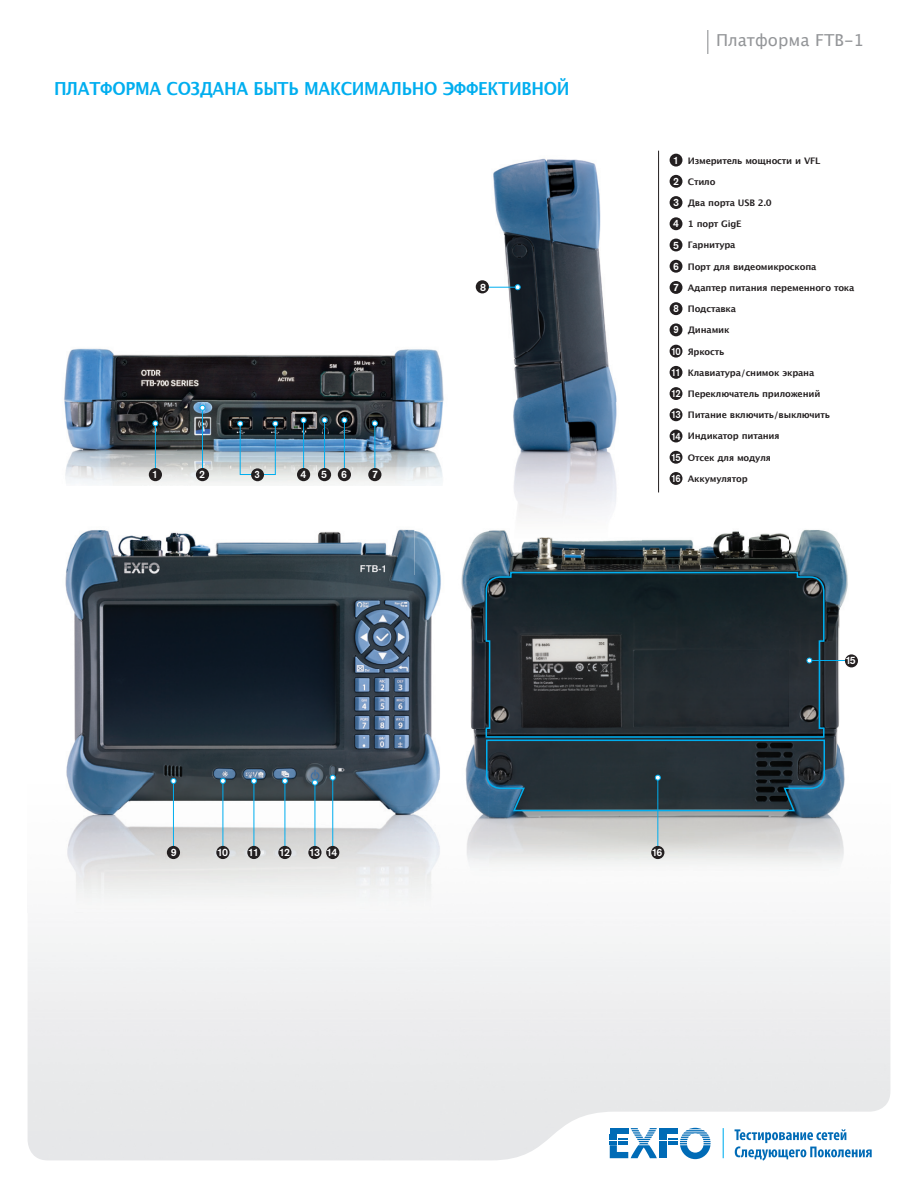
<style>
.page{position:relative;width:918px;height:1188px;background:#fff}
.page>*{position:absolute;margin:0;border:0;box-sizing:border-box;transform-origin:0 0}
.t1{font:700 18px "Lucida Grande";letter-spacing:-.02em;color:#00aeef;scale:.9 1}
.t2{font:16.5px "Lucida Grande";color:#939598}
.t3{font:500 10.65px "Akzidenz Grotesk BE";letter-spacing:-.1em;color:#fff}
.t4{font:500 10.5px "Akzidenz Grotesk BE";color:#fff;scale:.9 1}
.t5{font:700 9px "Lucida Grande";letter-spacing:-.02em;color:#231f20}
.s1{font-family:"Akzidenz Grotesk BE";font-weight:500;font-size:10.5px;color:#fff}
</style>
<div class="page">
<svg style="left:707px;top:30px;width:1px;height:24px"></svg>
<img style="left:513px;top:403px;width:170px;height:115px">
<img style="left:459px;top:922px;width:431px;height:238px">
<svg style="left:610px;top:1128px;width:101px;height:31px"></svg>
<hr style="left:723px;top:1128px;width:1px;height:30px;background:#00aeef">
<svg style="left:735px;top:1129px;width:137px;height:32px"></svg>
<img style="left:64px;top:348px;width:380px;height:137px">
<img style="left:475px;top:158px;width:142px;height:245px">
<img style="left:65px;top:529px;width:350px;height:140px">
<img style="left:66px;top:669px;width:349px;height:147px">
<img style="left:67px;top:816px;width:365px;height:97px">
<img style="left:489px;top:543px;width:150px;height:28px">
<img style="left:639px;top:529px;width:209px;height:47px">
<img style="left:489px;top:576px;width:369px;height:291px">
<img style="left:489px;top:529px;width:152px;height:14px">
<img style="left:415px;top:531px;width:74px;height:353px">
<hr style="left:315px;top:784px;width:1px;height:68px;background:#00aeef">
<svg style="left:312px;top:780px;width:6px;height:5px"></svg>
<div style="left:308px;top:846px;width:14px;height:13px;background:#231f20;border-radius:50%"></div>
<hr style="left:375px;top:425px;width:1px;height:50px;background:#00aeef">
<svg style="left:372px;top:421px;width:6px;height:5px"></svg>
<div style="left:368px;top:468px;width:13px;height:13px;background:#231f20;border-radius:50%"></div>
<hr style="left:344px;top:420px;width:1px;height:55px;background:#00aeef">
<svg style="left:342px;top:417px;width:5px;height:6px"></svg>
<div style="left:338px;top:468px;width:13px;height:13px;background:#231f20;border-radius:50%"></div>
<hr style="left:324px;top:420px;width:1px;height:55px;background:#00aeef">
<svg style="left:322px;top:417px;width:5px;height:6px"></svg>
<div style="left:318px;top:468px;width:13px;height:13px;background:#231f20;border-radius:50%"></div>
<hr style="left:303px;top:420px;width:1px;height:55px;background:#00aeef">
<svg style="left:301px;top:417px;width:5px;height:6px"></svg>
<div style="left:297px;top:468px;width:13px;height:13px;background:#231f20;border-radius:50%"></div>
<hr style="left:202px;top:409px;width:1px;height:66px;background:#00aeef">
<svg style="left:200px;top:405px;width:5px;height:6px"></svg>
<div style="left:196px;top:468px;width:13px;height:13px;background:#231f20;border-radius:50%"></div>
<hr style="left:155px;top:425px;width:1px;height:50px;background:#00aeef">
<svg style="left:153px;top:421px;width:5px;height:5px"></svg>
<div style="left:149px;top:468px;width:13px;height:13px;background:#231f20;border-radius:50%"></div>
<hr style="left:332px;top:780px;width:1px;height:68px;background:#00aeef">
<svg style="left:330px;top:775px;width:6px;height:5px"></svg>
<div style="left:326px;top:846px;width:13px;height:13px;background:#231f20;border-radius:50%"></div>
<hr style="left:658px;top:780px;width:1px;height:68px;background:#00aeef">
<div style="left:651px;top:846px;width:13px;height:13px;background:#231f20;border-radius:50%"></div>
<hr style="left:173px;top:783px;width:1px;height:68px;background:#00aeef">
<svg style="left:171px;top:778px;width:5px;height:6px"></svg>
<div style="left:167px;top:846px;width:13px;height:13px;background:#231f20;border-radius:50%"></div>
<hr style="left:223px;top:783px;width:1px;height:68px;background:#00aeef">
<svg style="left:220px;top:778px;width:6px;height:6px"></svg>
<div style="left:216px;top:846px;width:13px;height:13px;background:#231f20;border-radius:50%"></div>
<hr style="left:254px;top:783px;width:1px;height:68px;background:#00aeef">
<svg style="left:251px;top:778px;width:6px;height:6px"></svg>
<div style="left:247px;top:846px;width:14px;height:13px;background:#231f20;border-radius:50%"></div>
<hr style="left:285px;top:783px;width:1px;height:68px;background:#00aeef">
<svg style="left:282px;top:778px;width:6px;height:6px"></svg>
<div style="left:278px;top:846px;width:14px;height:13px;background:#231f20;border-radius:50%"></div>
<svg style="left:485px;top:571px;width:340px;height:168px;background:#253137"></svg>
<svg style="left:485px;top:739px;width:341px;height:73px;background:#263a45"></svg>
<hr style="left:808px;top:660px;width:44px;height:1px;background:#00aeef">
<svg style="left:807px;top:658px;width:5px;height:5px"></svg>
<div style="left:845px;top:654px;width:13px;height:13px;background:#231f20;border-radius:50%"></div>
<svg style="left:273px;top:421px;width:5px;height:5px"></svg>
<div style="left:240px;top:425px;width:36px;height:50px;border:1px solid #00aeef"></div>
<svg style="left:237px;top:421px;width:6px;height:5px"></svg>
<div style="left:251px;top:468px;width:13px;height:13px;background:#231f20;border-radius:50%"></div>
<hr style="left:658px;top:151px;width:1px;height:341px;background:#231f20">
<div style="left:670px;top:154px;width:12px;height:13px;background:#231f20;border-radius:50%"></div>
<div style="left:670px;top:175px;width:12px;height:13px;background:#231f20;border-radius:50%"></div>
<div style="left:670px;top:196px;width:12px;height:13px;background:#231f20;border-radius:50%"></div>
<div style="left:670px;top:217px;width:12px;height:13px;background:#231f20;border-radius:50%"></div>
<div style="left:670px;top:239px;width:12px;height:12px;background:#231f20;border-radius:50%"></div>
<div style="left:670px;top:260px;width:12px;height:13px;background:#231f20;border-radius:50%"></div>
<div style="left:670px;top:281px;width:12px;height:13px;background:#231f20;border-radius:50%"></div>
<div style="left:670px;top:302px;width:12px;height:13px;background:#231f20;border-radius:50%"></div>
<div style="left:670px;top:323px;width:12px;height:13px;background:#231f20;border-radius:50%"></div>
<div style="left:670px;top:345px;width:12px;height:13px;background:#231f20;border-radius:50%"></div>
<div style="left:670px;top:366px;width:12px;height:13px;background:#231f20;border-radius:50%"></div>
<div style="left:670px;top:387px;width:12px;height:13px;background:#231f20;border-radius:50%"></div>
<div style="left:670px;top:408px;width:12px;height:13px;background:#231f20;border-radius:50%"></div>
<div style="left:670px;top:430px;width:12px;height:12px;background:#231f20;border-radius:50%"></div>
<div style="left:670px;top:451px;width:12px;height:13px;background:#231f20;border-radius:50%"></div>
<div style="left:670px;top:472px;width:12px;height:13px;background:#231f20;border-radius:50%"></div>
<hr style="left:483px;top:287px;width:33px;height:1px;background:#00aeef">
<svg style="left:515px;top:284px;width:6px;height:6px"></svg>
<div style="left:476px;top:280px;width:13px;height:13px;background:#231f20;border-radius:50%"></div>
<h1 class="t1" style="left:54px;top:74px;width:574px">ПЛАТФОРМА СОЗДАНА БЫТЬ МАКСИМАЛЬНО ЭФФЕКТИВНОЙ</h1>
<p class="t3" style="left:152px;top:468px;width:7px">1</p>
<p class="t3" style="left:199px;top:468px;width:7px">2</p>
<p class="t3" style="left:300px;top:468px;width:7px">4</p>
<p class="t3" style="left:321px;top:468px;width:7px">5</p>
<p class="t3" style="left:341px;top:468px;width:7px">6</p>
<p class="t3" style="left:372px;top:468px;width:7px">7</p>
<p class="t4" style="left:255px;top:468px;width:7px">3</p>
<p class="t3" style="left:480px;top:280px;width:7px">8</p>
<h2 class="t2" style="left:716px;top:31px;width:149px">Платформа FTB-1</h2>
<p class="t5" style="left:673px;top:153px;width:149px"><span class="s1">1</span> Измеритель мощности и VFL</p>
<p class="t5" style="left:673px;top:174px;width:44px"><span class="s1">2</span> Стило</p>
<p class="t5" style="left:673px;top:195px;width:100px"><span class="s1">3</span> Два порта USB 2.0</p>
<p class="t5" style="left:673px;top:217px;width:70px"><span class="s1">4</span> 1 порт GigE</p>
<p class="t5" style="left:673px;top:238px;width:64px"><span class="s1">5</span> Гарнитура</p>
<p class="t5" style="left:673px;top:259px;width:145px"><span class="s1">6</span> Порт для видеомикроскопа</p>
<p class="t5" style="left:673px;top:280px;width:183px"><span class="s1">7</span> Адаптер питания переменного тока</p>
<p class="t5" style="left:673px;top:302px;width:64px"><span class="s1">8</span> Подставка</p>
<p class="t5" style="left:673px;top:323px;width:58px"><span class="s1">9</span> Динамик</p>
<p class="t5" style="left:671px;top:344px;width:55px"><span class="s1">10</span> Яркость</p>
<p class="t5" style="left:671px;top:365px;width:145px"><span class="s1">11</span> Клавиатура/снимок экрана</p>
<p class="t5" style="left:671px;top:386px;width:151px"><span class="s1">12</span> Переключатель приложений</p>
<p class="t5" style="left:671px;top:408px;width:160px"><span class="s1">13</span> Питание включить/выключить</p>
<p class="t5" style="left:671px;top:429px;width:110px"><span class="s1">14</span> Индикатор питания</p>
<p class="t5" style="left:671px;top:450px;width:101px"><span class="s1">15</span> Отсек для модуля</p>
<p class="t5" style="left:671px;top:471px;width:78px"><span class="s1">16</span> Аккумулятор</p>
<p class="t3" style="left:846px;top:654px;width:12px">15</p>
<p class="t3" style="left:171px;top:846px;width:7px">9</p>
<p class="t3" style="left:217px;top:846px;width:13px">10</p>
<p class="t3" style="left:248px;top:846px;width:13px">11</p>
<p class="t3" style="left:279px;top:846px;width:13px">12</p>
<p class="t3" style="left:327px;top:846px;width:12px">14</p>
<p class="t3" style="left:652px;top:846px;width:12px">16</p>
<p class="t3" style="left:309px;top:846px;width:12px">13</p>
</div>
